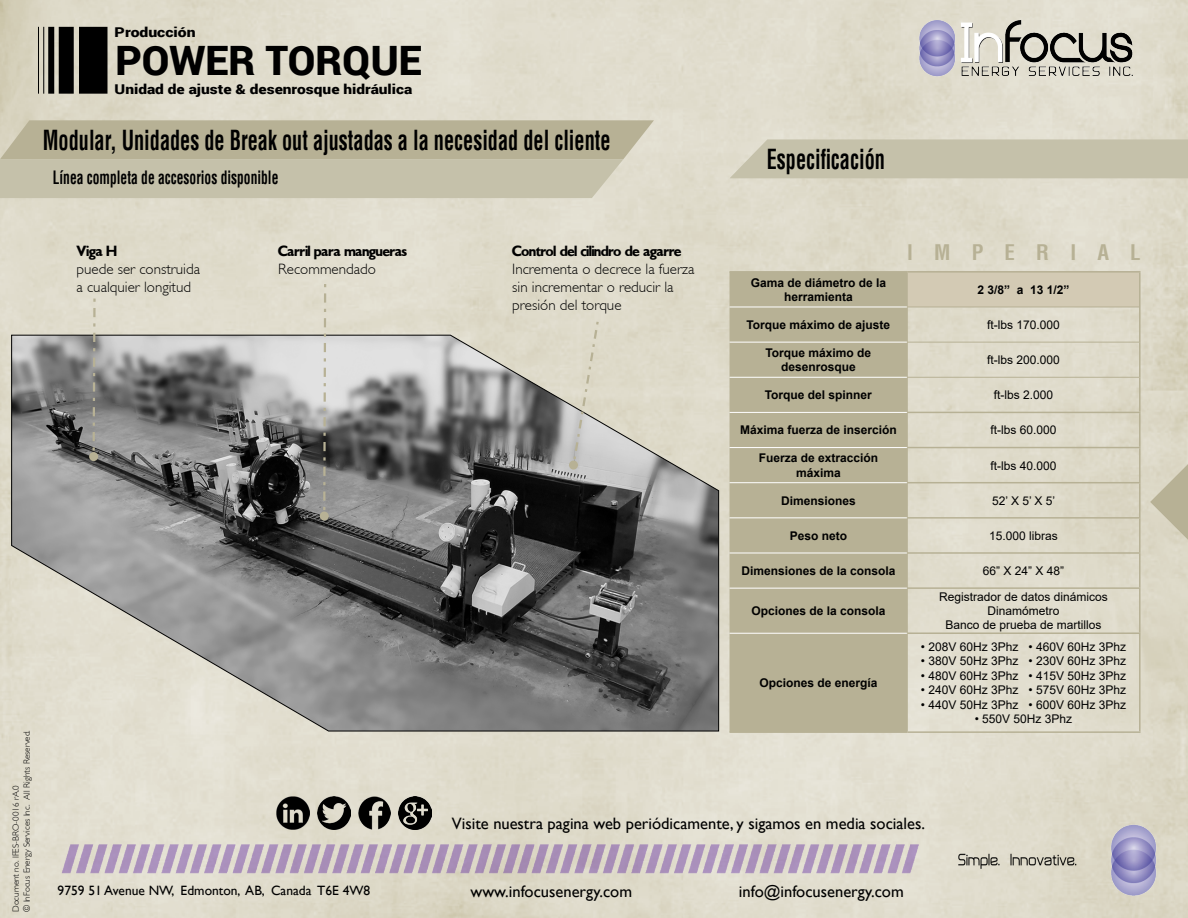
<style>
.page{position:relative;width:1188px;height:918px;background:#fff}
.page>*{position:absolute;margin:0;border:0;box-sizing:border-box;transform-origin:0 0}
.t1{font:900 40.5px "Roboto";color:#000}
.t2{font:700 condensed 27px "Helvetica LT";color:#000;scale:.75 1}
.t3{font:700 condensed 21px "Helvetica LT";letter-spacing:1.01em;color:#b7b195}
.t4{font:700 condensed 18px "Helvetica LT";color:#000;scale:.75 1}
.t5{font:16.5px "Gill Sans";color:#000}
.t6{font:300 15px/18px "Gill Light S Si";color:#000}
.t7{font:700 15px "Gill Sans";color:#000}
.t8{font:13.5px "Gill Sans";color:#000}
.t9{font:900 13.5px "Roboto";color:#000;scale:1.15 1}
.t10{font:900 13.5px "Roboto";color:#000;scale:1.17 1}
.t11{font:12px "Arial";color:#000}
.t12{font:700 12px/14.4px "Arial";color:#000;text-align:center}
.t13{font:300 9px "Gill Light S Si";color:#000}
</style>
<div class="page">
<img style="left:0;top:0;width:1188px;height:918px">
<div style="left:730px;top:139px;width:458px;height:39px;background:#c5c1aa"></div>
<img style="left:917px;top:18px;width:219px;height:61px">
<img style="left:1107px;top:822px;width:54px;height:76px">
<img style="left:58px;top:842px;width:863px;height:35px">
<img style="left:399px;top:797px;width:32px;height:32px">
<img style="left:358px;top:797px;width:33px;height:32px">
<img style="left:317px;top:797px;width:33px;height:32px">
<img style="left:277px;top:797px;width:32px;height:32px">
<img style="left:956px;top:850px;width:123px;height:22px">
<hr style="left:38px;top:27px;width:1px;height:67px;background:#000">
<hr style="left:43px;top:27px;width:1px;height:67px;background:#000">
<div style="left:48px;top:27px;width:6px;height:67px;background:#000"></div>
<div style="left:59px;top:27px;width:15px;height:67px;background:#000"></div>
<div style="left:79px;top:27px;width:28px;height:67px;background:#000"></div>
<svg style="left:1150px;top:464px;width:38px;height:76px"></svg>
<div style="left:730px;top:273px;width:177px;height:458px;background:#b7b195"></div>
<div style="left:907px;top:272px;width:233px;height:35px;background:#d3cab4"></div>
<hr style="left:730px;top:271px;width:177px;height:2px;background:#b7b195">
<hr style="left:907px;top:271px;width:234px;height:2px;background:#b7b195">
<hr style="left:908px;top:412px;width:233px;height:1px;background:#b7b195">
<hr style="left:908px;top:447px;width:233px;height:1px;background:#b7b195">
<hr style="left:908px;top:482px;width:233px;height:1px;background:#b7b195">
<hr style="left:908px;top:517px;width:233px;height:2px;background:#b7b195">
<hr style="left:908px;top:552px;width:233px;height:2px;background:#b7b195">
<hr style="left:908px;top:587px;width:233px;height:2px;background:#b7b195">
<hr style="left:908px;top:632px;width:233px;height:2px;background:#b7b195">
<hr style="left:730px;top:731px;width:177px;height:2px;background:#b7b195">
<hr style="left:907px;top:731px;width:234px;height:2px;background:#b7b195">
<hr style="left:907px;top:273px;width:1px;height:34px;background:#b7b195">
<hr style="left:907px;top:307px;width:232px;height:1px;background:#b7b195">
<hr style="left:907px;top:307px;width:1px;height:35px;background:#b7b195">
<hr style="left:907px;top:342px;width:232px;height:1px;background:#b7b195">
<hr style="left:907px;top:342px;width:1px;height:35px;background:#b7b195">
<hr style="left:907px;top:377px;width:232px;height:1px;background:#b7b195">
<hr style="left:907px;top:378px;width:1px;height:34px;background:#b7b195">
<hr style="left:907px;top:412px;width:1px;height:36px;background:#b7b195">
<hr style="left:907px;top:448px;width:1px;height:35px;background:#b7b195">
<hr style="left:907px;top:483px;width:1px;height:35px;background:#b7b195">
<hr style="left:907px;top:518px;width:1px;height:35px;background:#b7b195">
<hr style="left:907px;top:553px;width:1px;height:35px;background:#b7b195">
<hr style="left:907px;top:588px;width:1px;height:45px;background:#b7b195">
<hr style="left:907px;top:633px;width:1px;height:98px;background:#b7b195">
<hr style="left:1139px;top:273px;width:2px;height:34px;background:#b7b195">
<hr style="left:1139px;top:307px;width:2px;height:35px;background:#b7b195">
<hr style="left:1139px;top:342px;width:2px;height:35px;background:#b7b195">
<hr style="left:1139px;top:377px;width:2px;height:35px;background:#b7b195">
<hr style="left:1139px;top:413px;width:2px;height:34px;background:#b7b195">
<hr style="left:1139px;top:448px;width:2px;height:34px;background:#b7b195">
<hr style="left:1139px;top:483px;width:2px;height:34px;background:#b7b195">
<hr style="left:1139px;top:519px;width:2px;height:33px;background:#b7b195">
<hr style="left:1139px;top:554px;width:2px;height:33px;background:#b7b195">
<hr style="left:1139px;top:589px;width:2px;height:43px;background:#b7b195">
<hr style="left:1139px;top:634px;width:2px;height:97px;background:#b7b195">
<hr style="left:730px;top:307px;width:177px;height:1px;background:#fff">
<hr style="left:730px;top:342px;width:177px;height:1px;background:#fff">
<hr style="left:730px;top:377px;width:177px;height:1px;background:#fff">
<hr style="left:730px;top:412px;width:177px;height:1px;background:#fff">
<hr style="left:730px;top:447px;width:177px;height:1px;background:#fff">
<hr style="left:730px;top:482px;width:177px;height:1px;background:#fff">
<hr style="left:730px;top:517px;width:177px;height:1px;background:#fff">
<hr style="left:730px;top:553px;width:177px;height:1px;background:#fff">
<hr style="left:730px;top:588px;width:177px;height:1px;background:#fff">
<hr style="left:730px;top:633px;width:177px;height:1px;background:#fff">
<svg style="left:0;top:120px;width:654px;height:78px"></svg>
<svg style="left:11px;top:334px;width:708px;height:398px"></svg>
<svg style="left:571px;top:319px;width:29px;height:149px"></svg>
<div style="left:569px;top:461px;width:9px;height:9px;background:#b7b195;border-radius:50%"></div>
<svg style="left:91px;top:296px;width:6px;height:157px"></svg>
<div style="left:89px;top:452px;width:9px;height:9px;background:#b7b195;border-radius:50%"></div>
<svg style="left:322px;top:282px;width:5px;height:230px"></svg>
<div style="left:320px;top:512px;width:9px;height:9px;background:#b7b195;border-radius:50%"></div>
<p class="t10" style="left:115px;top:22px;width:71px">Producción</p>
<p class="t1" style="left:115px;top:32px;width:308px">POWER TORQUE</p>
<p class="t9" style="left:115px;top:79px;width:260px">Unidad de ajuste &amp; desenrosque hidráulica</p>
<p class="t2" style="left:43px;top:123px;width:758px">Modular, Unidades de Break out ajustadas a la necesidad del cliente</p>
<p class="t4" style="left:53px;top:166px;width:302px">Línea completa de accesorios disponible</p>
<p class="t2" style="left:767px;top:143px;width:159px">Especificación</p>
<p class="t13" style="left:22px;top:912px;width:183px;rotate:-90deg">© InFocus Energy Services Inc. All Rights Reserved.</p>
<p class="t13" style="left:11px;top:912px;width:128px;rotate:-90deg">Document no. IFES-BRO-0016 rA.0</p>
<p class="t7" style="left:76px;top:242px;width:42px">Viga H</p>
<p class="t6" style="left:76px;top:260px;width:125px">puede ser construida a cualquier longitud</p>
<p class="t7" style="left:278px;top:242px;width:130px">Carril para mangueras</p>
<p class="t6" style="left:278px;top:260px;width:99px">Recommendado</p>
<p class="t7" style="left:512px;top:242px;width:170px">Control del cilindro de agarre</p>
<p class="t6" style="left:512px;top:260px;width:184px">Incrementa o decrece la fuerza sin incrementar o reducir la presión del torque</p>
<p class="t12" style="left:751px;top:275px;width:137px">Gama de diámetro de la</p>
<p class="t12" style="left:784px;top:290px;width:70px">herramienta</p>
<p class="t3" style="left:907px;top:239px;width:235px">IMPERIAL</p>
<p class="t12" style="left:978px;top:282px;width:94px">2 3/8” a 13 1/2”</p>
<p class="t12" style="left:746px;top:318px;width:145px">Torque máximo de ajuste</p>
<p class="t11" style="left:987px;top:316px;width:74px">ft-lbs 170.000</p>
<p class="t12" style="left:765px;top:346px;width:107px">Torque máximo de desenrosque</p>
<p class="t11" style="left:987px;top:352px;width:74px">ft-lbs 200.000</p>
<p class="t12" style="left:765px;top:388px;width:109px">Torque del spinner</p>
<p class="t11" style="left:994px;top:387px;width:61px">ft-lbs 2.000</p>
<p class="t12" style="left:740px;top:423px;width:158px">Máxima fuerza de inserción</p>
<p class="t11" style="left:991px;top:422px;width:68px">ft-lbs 60.000</p>
<p class="t12" style="left:759px;top:451px;width:121px">Fuerza de extracción</p>
<p class="t12" style="left:796px;top:465px;width:46px">máxima</p>
<p class="t11" style="left:991px;top:457px;width:68px">ft-lbs 40.000</p>
<p class="t12" style="left:781px;top:493px;width:76px">Dimensiones</p>
<p class="t11" style="left:992px;top:492px;width:65px">52’ X 5’ X 5’</p>
<p class="t12" style="left:790px;top:529px;width:59px">Peso neto</p>
<p class="t11" style="left:989px;top:527px;width:70px">15.000 libras</p>
<p class="t12" style="left:741px;top:564px;width:156px">Dimensiones de la consola</p>
<p class="t11" style="left:983px;top:562px;width:83px">66” X 24” X 48”</p>
<p class="t12" style="left:751px;top:604px;width:136px">Opciones de la consola</p>
<p class="t11" style="left:939px;top:588px;width:170px">Registrador de datos dinámicos</p>
<p class="t11" style="left:988px;top:603px;width:74px">Dinamómetro</p>
<p class="t11" style="left:945px;top:617px;width:158px">Banco de prueba de martillos</p>
<p class="t12" style="left:759px;top:676px;width:120px">Opciones de energía</p>
<p class="t11" style="left:921px;top:639px;width:207px">• 208V 60Hz 3Phz • 460V 60Hz 3Phz</p>
<p class="t11" style="left:921px;top:653px;width:207px">• 380V 50Hz 3Phz • 230V 60Hz 3Phz</p>
<p class="t11" style="left:921px;top:667px;width:207px">• 480V 60Hz 3Phz • 415V 50Hz 3Phz</p>
<p class="t11" style="left:921px;top:682px;width:207px">• 240V 60Hz 3Phz • 575V 60Hz 3Phz</p>
<p class="t11" style="left:921px;top:696px;width:207px">• 440V 50Hz 3Phz • 600V 60Hz 3Phz</p>
<p class="t11" style="left:975px;top:711px;width:99px">• 550V 50Hz 3Phz</p>
<p class="t5" style="left:452px;top:814px;width:475px">Visite nuestra pagina web periódicamente, y sigamos en media sociales.</p>
<p class="t8" style="left:58px;top:883px;width:314px">9759 51 Avenue NW, Edmonton, AB, Canada T6E 4W8</p>
<p class="t5" style="left:471px;top:882px;width:163px">www.infocusenergy.com</p>
<p class="t5" style="left:739px;top:882px;width:166px">info@infocusenergy.com</p>
</div>
